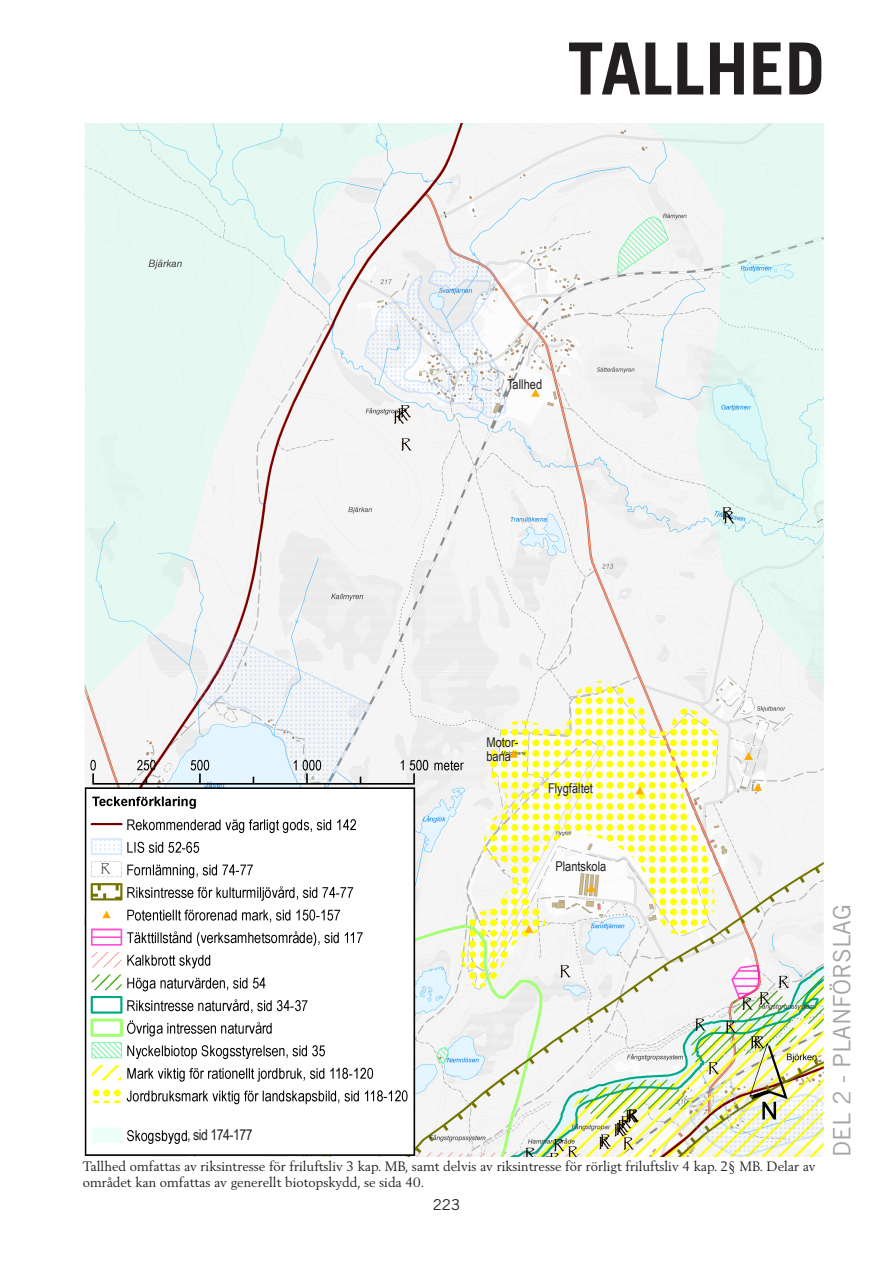
<style>
.page{position:relative;width:893px;height:1263px;background:#fff}
.page>*{position:absolute;margin:0;border:0;box-sizing:border-box;transform-origin:0 0}
.Alternativ_Rubrik-ka{font:700 72px "Trade Gothic LT Std";color:#231f20}
.t1{font:24px "Trade Gothic LT Std";color:#a4a5a9}
.Löptext{font:15px "Arial Narrow";letter-spacing:-.03em;color:#231f20}
.Sidnummer{font:15px "Trade Gothic LT Std";color:#231f20}
.Bildtext{font:13.5px/16.5px "Berling LT Std";color:#231f20}
.Bildtext-2{font:13.5px/13.5px "Arial Narrow";color:#231f20}
.Löptext-2{font:12px "Papyrus";color:#231f20}
</style>
<div class="page">
<img style="left:84px;top:123px;width:740px;height:1034px">
<p class="Alternativ_Rubrik-ka" style="left:568px;top:25px;width:259px">TALLHED</p>
<p class="Bildtext-2" style="left:507px;top:377px;width:37px">Tallhed</p>
<p class="Bildtext-2" style="left:486px;top:735px;width:33px">Motor&shy;bana</p>
<p class="Bildtext-2" style="left:548px;top:781px;width:46px">Flygfältet</p>
<p class="Löptext-2" style="left:101px;top:861px;width:11px">R</p>
<p class="Bildtext-2" style="left:555px;top:859px;width:53px">Plantskola</p>
<p class="Löptext" style="left:187px;top:1123px;width:67px">, sid 174-177</p>
<p class="Bildtext" style="left:83px;top:1157px;width:734px">Tallhed omfattas av riksintresse för friluftsliv 3 kap. MB, samt delvis av riksintresse för rörligt friluftsliv 4 kap. 2§ MB. Delar av området kan omfattas av generellt biotopskydd, se sida 40.</p>
<p class="Sidnummer" style="left:433px;top:1195px;width:29px">223</p>
<h2 class="t1" style="left:827px;top:1157px;width:254px;rotate:-90deg">DEL 2 - PLANFÖRSLAG</h2>
</div>
